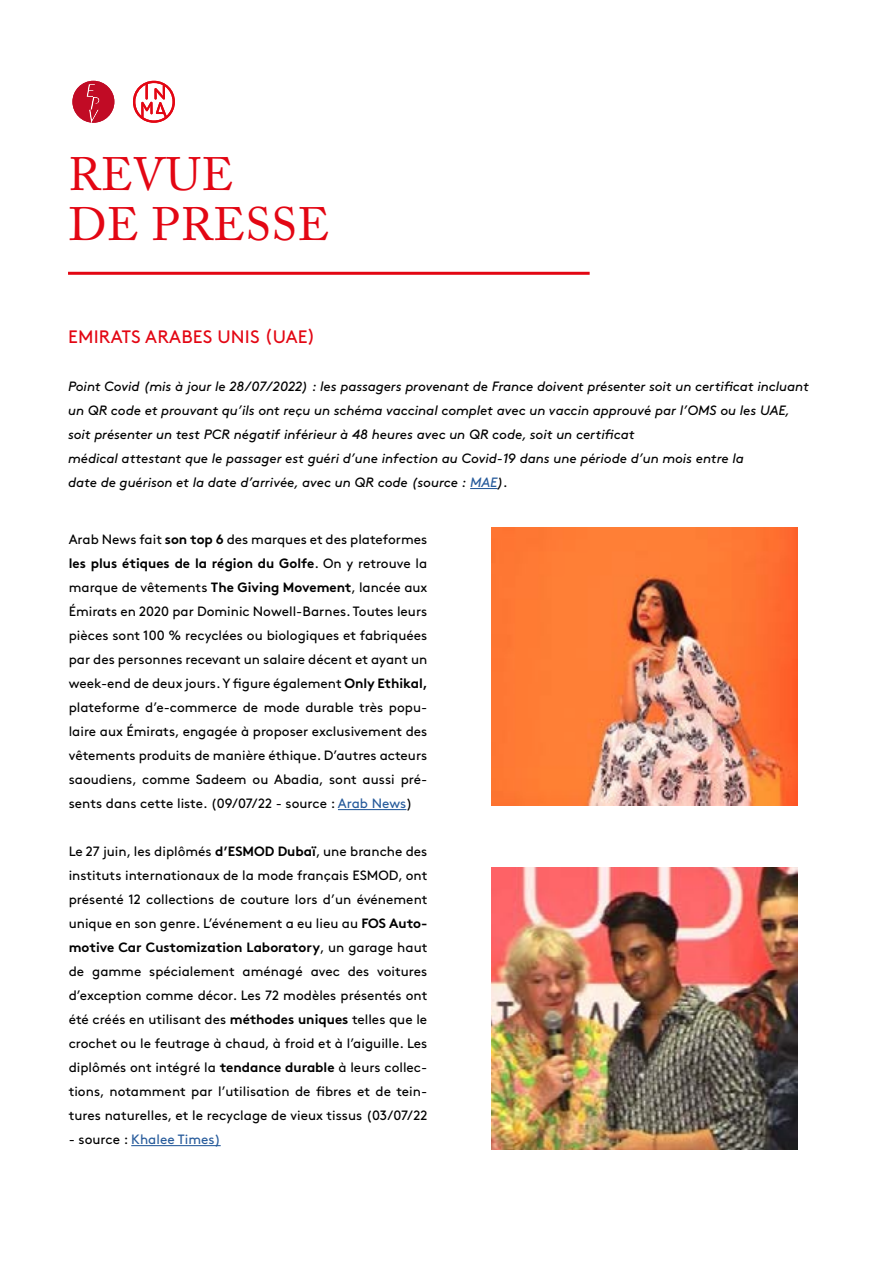
<style>
.page{position:relative;width:893px;height:1263px;background:#fff}
.page>*{position:absolute;margin:0;border:0;box-sizing:border-box;transform-origin:0 0}
.t1{font:46.5px/49.5px "Adobe Caslon Pro";letter-spacing:.015em;color:#e30613}
.t2{font:18px "Brown Std";letter-spacing:.01em;color:#e30613}
.t3{font:13.5px/24px "Brown Std";color:#000;text-align:justify}
.t4{font:italic 13.5px/24px "Brown Std";letter-spacing:-.005em;color:#000}
.t5{font:13.5px "Brown Std";color:#275b9b}
.s1{color:#275b9b}
.s2{font-weight:700}
.s3{color:#000}
</style>
<div class="page">
<hr style="left:68px;top:272px;width:522px;height:3px;background:#e30613">
<svg style="left:470px;top:488px;width:27px;height:1px"></svg>
<hr style="left:338px;top:809px;width:68px;height:1px;background:#275b9b">
<hr style="left:131px;top:1145px;width:90px;height:1px;background:#275b9b">
<svg style="left:133px;top:81px;width:42px;height:42px"></svg>
<svg style="left:72px;top:81px;width:42px;height:42px"></svg>
<img style="left:491px;top:867px;width:306px;height:283px">
<img style="left:491px;top:527px;width:306px;height:279px">
<h1 class="t1" style="left:68px;top:150px;width:263px">REVUE<br>DE PRESSE</h1>
<h2 class="t2" style="left:68px;top:327px;width:249px">EMIRATS ARABES UNIS (UAE)</h2>
<p class="t4" style="left:68px;top:375px;width:742px">Point Covid (mis à jour le 28/07/2022) : les passagers provenant de France doivent présenter soit un certificat incluant un QR code et prouvant qu’ils ont reçu un schéma vaccinal complet avec un vaccin approuvé par l’OMS ou les UAE, soit présenter un test PCR négatif inférieur à 48 heures avec un QR code, soit un certificat<br>médical attestant que le passager est guéri d’une infection au Covid-19 dans une période d’un mois entre la<br>date de guérison et la date d’arrivée, avec un QR code (source : <span class="s1">MAE</span>).</p>
<p class="t3" style="left:69px;top:528px;width:361px">Arab News fait <span class="s2">son top 6</span> des marques et des plateformes <span class="s2">les plus étiques de la région du Golfe</span>. On y retrouve la marque de vêtements <span class="s2">The Giving Movement</span>, lancée aux Émirats en 2020 par Dominic Nowell-Barnes. Toutes leurs pièces sont 100 % recyclées ou biologiques et fabriquées par des personnes recevant un salaire décent et ayant un week-end de deux jours. Y figure également <span class="s2">Only Ethikal, </span>plateforme d’e-commerce de mode durable très popu&shy;laire aux Émirats, engagée à proposer exclusivement des vêtements produits de manière éthique. D’autres acteurs saoudiens, comme Sadeem ou Abadia, sont aussi pré&shy;sents dans cette liste. (09/07/22 - source : <span class="s1">Arab News</span>)</p>
<p class="t3" style="left:69px;top:840px;width:360px">Le 27 juin, les diplômés <span class="s2">d’ESMOD Dubaï</span>, une branche des instituts internationaux de la mode français ESMOD, ont présenté 12 collections de couture lors d’un événement unique en son genre. L’événement a eu lieu au <span class="s2">FOS Auto&shy;motive Car Customization Laboratory</span>, un garage haut de gamme spécialement aménagé avec des voitures d’exception comme décor. Les 72 modèles présentés ont été créés en utilisant des <span class="s2">méthodes uniques</span> telles que le crochet ou le feutrage à chaud, à froid et à l’aiguille. Les diplômés ont intégré la <span class="s2">tendance durable</span> à leurs collec&shy;tions, notamment par l’utilisation de fibres et de tein&shy;tures naturelles, et le recyclage de vieux tissus (03/07/22</p>
<p class="t5" style="left:69px;top:1132px;width:153px"><span class="s3">- source :</span> Khalee Times)</p>
</div>
